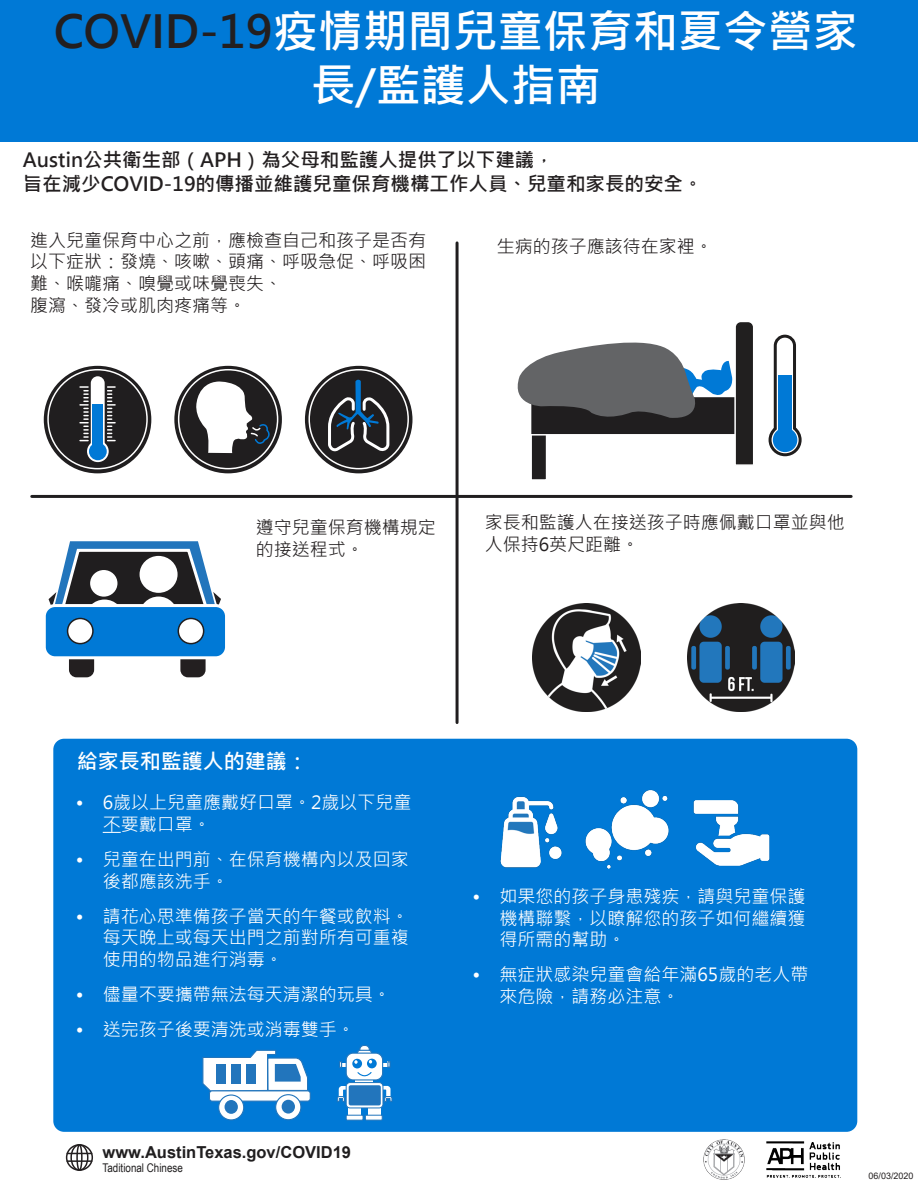
<style>
.page{position:relative;width:918px;height:1188px;background:#fff}
.page>*{position:absolute;margin:0;border:0;box-sizing:border-box;transform-origin:0 0}
.t1{font:700 45px/54px "Microsoft Jheng Hei";color:#fff;text-align:center}
.t2{font:700 21px "Microsoft Jheng Hei";color:#fff}
.t3{font:700 19.5px "Microsoft Jheng Hei";color:#231f20}
.t4{font:18px/21.6px "Microsoft Jheng Hei";color:#fff}
.t5{font:18px/21.6px "Microsoft Jheng Hei";color:#231f20}
.t6{font:700 16.5px "Arial";color:#201e1f}
.t7{font:12px "Arial Narrow";color:#201e1f}
.t8{font:9px "Arial";color:#231f20}
.s1{color:#231f20}
</style>
<div class="page">
<div style="left:0;top:0;width:918px;height:141px;background:#0079d6"></div>
<svg style="left:174px;top:366px;width:108px;height:107px;background:#343333"></svg>
<svg style="left:195px;top:381px;width:75px;height:72px"></svg>
<div style="left:178px;top:369px;width:100px;height:100px;border:2px solid #fff;border-radius:50%"></div>
<svg style="left:305px;top:366px;width:107px;height:107px;background:#323031"></svg>
<div style="left:308px;top:369px;width:101px;height:100px;border:2px solid #fff;border-radius:50%"></div>
<svg style="left:327px;top:380px;width:64px;height:79px;background:#3c434b"></svg>
<div style="left:44px;top:366px;width:107px;height:107px;background:#201e1f;border-radius:50%"></div>
<svg style="left:87px;top:441px;width:22px;height:21px"></svg>
<svg style="left:80px;top:376px;width:35px;height:77px"></svg>
<div style="left:92px;top:405px;width:11px;height:48px;background:#0079d6"></div>
<div style="left:89px;top:443px;width:18px;height:17px;background:#0079d6;border-radius:50%"></div>
<div style="left:47px;top:369px;width:101px;height:100px;border:2px solid #fff;border-radius:50%"></div>
<div style="left:530px;top:410px;width:17px;height:71px;background:#201e1f;border:2px solid #fff"></div>
<svg style="left:517px;top:322px;width:236px;height:145px"></svg>
<hr style="left:456px;top:243px;width:3px;height:480px;background:#201e1f">
<hr style="left:32px;top:495px;width:819px;height:3px;background:#201e1f">
<svg style="left:768px;top:334px;width:34px;height:123px"></svg>
<div style="left:778px;top:376px;width:14px;height:66px;background:#0079d6"></div>
<div style="left:773px;top:428px;width:24px;height:24px;background:#0079d6;border-radius:50%"></div>
<img style="left:766px;top:1141px;width:75px;height:37px">
<img style="left:703px;top:1139px;width:42px;height:41px">
<svg style="left:49px;top:541px;width:172px;height:64px"></svg>
<div style="left:90px;top:570px;width:27px;height:27px;background:#fff;border-radius:50%"></div>
<div style="left:86px;top:600px;width:38px;height:36px;background:#fff;border-radius:50%"></div>
<div style="left:69px;top:640px;width:25px;height:37px;background:#231f20;border-radius:8px"></div>
<div style="left:180px;top:640px;width:26px;height:37px;background:#231f20;border-radius:8px"></div>
<div style="left:44px;top:606px;width:183px;height:52px;background:#0079d6;border-radius:11px"></div>
<div style="left:43px;top:604px;width:185px;height:55px;border:3px solid #fff;border-radius:11px"></div>
<div style="left:68px;top:618px;width:25px;height:26px;background:#fff;border-radius:50%"></div>
<div style="left:67px;top:618px;width:27px;height:26px;border:2px solid #201e1f;border-radius:50%"></div>
<div style="left:178px;top:618px;width:26px;height:26px;background:#fff;border-radius:50%"></div>
<div style="left:178px;top:618px;width:26px;height:26px;border:2px solid #201e1f;border-radius:50%"></div>
<img style="left:533px;top:603px;width:107px;height:108px">
<img style="left:687px;top:603px;width:108px;height:108px">
<div style="left:53px;top:739px;width:804px;height:393px;background:#0079d6;border-radius:11px"></div>
<svg style="left:103px;top:832px;width:18px;height:1px"></svg>
<img style="left:500px;top:789px;width:270px;height:79px">
<div style="left:66px;top:1144px;width:27px;height:27px;border:2px solid #231f20;border-radius:50%"></div>
<div style="left:76px;top:1144px;width:7px;height:27px;border:2px solid #231f20;border-radius:50%"></div>
<div style="left:70px;top:1144px;width:19px;height:27px;border:2px solid #231f20;border-radius:50%"></div>
<svg style="left:67px;top:1153px;width:25px;height:1px"></svg>
<hr style="left:67px;top:1160px;width:25px;height:2px;background:#231f20">
<svg style="left:202px;top:1050px;width:106px;height:41px"></svg>
<div style="left:209px;top:1091px;width:101px;height:10px;background:#fff;border-radius:3px"></div>
<div style="left:209px;top:1090px;width:102px;height:12px;border:1px solid #2275bc;border-radius:3px"></div>
<svg style="left:219px;top:1095px;width:25px;height:25px"></svg>
<div style="left:218px;top:1094px;width:26px;height:26px;border:1px solid #2275bc;border-radius:50%"></div>
<div style="left:225px;top:1100px;width:13px;height:14px;background:#2275bc;border-radius:50%"></div>
<svg style="left:276px;top:1095px;width:25px;height:25px"></svg>
<div style="left:275px;top:1094px;width:26px;height:26px;border:1px solid #2275bc;border-radius:50%"></div>
<div style="left:282px;top:1100px;width:13px;height:14px;background:#2275bc;border-radius:50%"></div>
<div style="left:216px;top:1064px;width:10px;height:20px;background:#2275bc"></div>
<div style="left:231px;top:1064px;width:10px;height:20px;background:#2275bc"></div>
<div style="left:246px;top:1064px;width:10px;height:20px;background:#2275bc"></div>
<svg style="left:383px;top:1086px;width:10px;height:17px"></svg>
<svg style="left:337px;top:1086px;width:9px;height:17px"></svg>
<svg style="left:383px;top:1061px;width:8px;height:7px"></svg>
<svg style="left:360px;top:1045px;width:9px;height:8px"></svg>
<div style="left:359px;top:1045px;width:11px;height:9px;border:1px solid #2275bc;border-radius:4px"></div>
<div style="left:355px;top:1079px;width:18px;height:6px;background:#fff"></div>
<svg style="left:349px;top:1108px;width:12px;height:7px"></svg>
<div style="left:346px;top:1115px;width:17px;height:5px;background:#fff"></div>
<div style="left:346px;top:1115px;width:17px;height:5px;border:1px solid #2275bc"></div>
<svg style="left:368px;top:1108px;width:12px;height:7px"></svg>
<div style="left:365px;top:1115px;width:17px;height:5px;background:#fff"></div>
<div style="left:365px;top:1115px;width:18px;height:5px;border:1px solid #2275bc"></div>
<svg style="left:346px;top:1083px;width:37px;height:25px"></svg>
<div style="left:346px;top:1082px;width:37px;height:26px;border:1px solid #2275bc;border-radius:4px"></div>
<div style="left:358px;top:1050px;width:13px;height:6px;background:#9dc1e1;border-radius:2px"></div>
<div style="left:357px;top:1050px;width:15px;height:6px;border:1px solid #2275bc;border-radius:2px"></div>
<div style="left:349px;top:1085px;width:32px;height:20px;background:#2275bc;border-radius:2px"></div>
<div style="left:346px;top:1053px;width:37px;height:27px;background:#fff;border-radius:7px"></div>
<div style="left:346px;top:1053px;width:37px;height:28px;border:1px solid #2275bc;border-radius:7px"></div>
<div style="left:367px;top:1059px;width:10px;height:9px;background:#0079d6;border-radius:50%"></div>
<svg style="left:339px;top:1060px;width:34px;height:20px"></svg>
<p class="t1" style="left:54px;top:4px;width:805px"><span class="s1">COVID-19</span>疫情期間兒童保育和夏令營家長/監護人指南</p>
<p class="t3" style="left:23px;top:148px;width:533px">Austin公共衛生部（APH）為父母和監護人提供了以下建議，</p>
<p class="t3" style="left:23px;top:171px;width:681px">旨在減少COVID-19的傳播並維護兒童保育機構工作人員、兒童和家長的安全。</p>
<p class="t5" style="left:30px;top:229px;width:397px;text-align:justify">進入兒童保育中心之前，應檢查自己和孩子是否有以下症狀：發燒、咳嗽、頭痛、呼吸急促、呼吸困難、喉嚨痛、嗅覺或味覺喪失、</p>
<p class="t5" style="left:30px;top:294px;width:217px">腹瀉、發冷或肌肉疼痛等。</p>
<p class="t5" style="left:497px;top:235px;width:217px">生病的孩子應該待在家裡。</p>
<p class="t5" style="left:256px;top:517px;width:181px">遵守兒童保育機構規定的接送程式。</p>
<p class="t5" style="left:485px;top:512px;width:361px">家長和監護人在接送孩子時應佩戴口罩並與他人保持6英尺距離。</p>
<p class="t2" style="left:77px;top:748px;width:232px">給家長和監護人的建議：</p>
<p class="t4" style="left:103px;top:792px;width:310px;text-indent:-27px">• 6歲以上兒童應戴好口罩。2歲以下兒童不要戴口罩。</p>
<p class="t4" style="left:103px;top:849px;width:308px;text-indent:-27px">• 兒童在出門前、在保育機構內以及回家後都應該洗手。</p>
<p class="t4" style="left:103px;top:905px;width:308px;text-align:justify;text-indent:-27px">• 請花心思準備孩子當天的午餐或飲料。每天晚上或每天出門之前對所有可重複使用的物品進行消毒。</p>
<p class="t4" style="left:76px;top:984px;width:316px">• 儘量不要攜帶無法每天清潔的玩具。</p>
<p class="t4" style="left:76px;top:1019px;width:280px">• 送完孩子後要清洗或消毒雙手。</p>
<p class="t6" style="left:103px;top:1141px;width:250px">www.AustinTexas.gov/COVID19</p>
<p class="t7" style="left:103px;top:1159px;width:82px">Taditional Chinese</p>
<p class="t4" style="left:500px;top:886px;width:307px;text-align:justify;text-indent:-27px">• 如果您的孩子身患殘疾，請與兒童保護機構聯繫，以瞭解您的孩子如何繼續獲得所需的幫助。</p>
<p class="t4" style="left:500px;top:964px;width:310px;text-indent:-27px">• 無症狀感染兒童會給年滿65歲的老人帶來危險，請務必注意。</p>
<p class="t8" style="left:868px;top:1169px;width:47px">06/03/2020</p>
</div>
